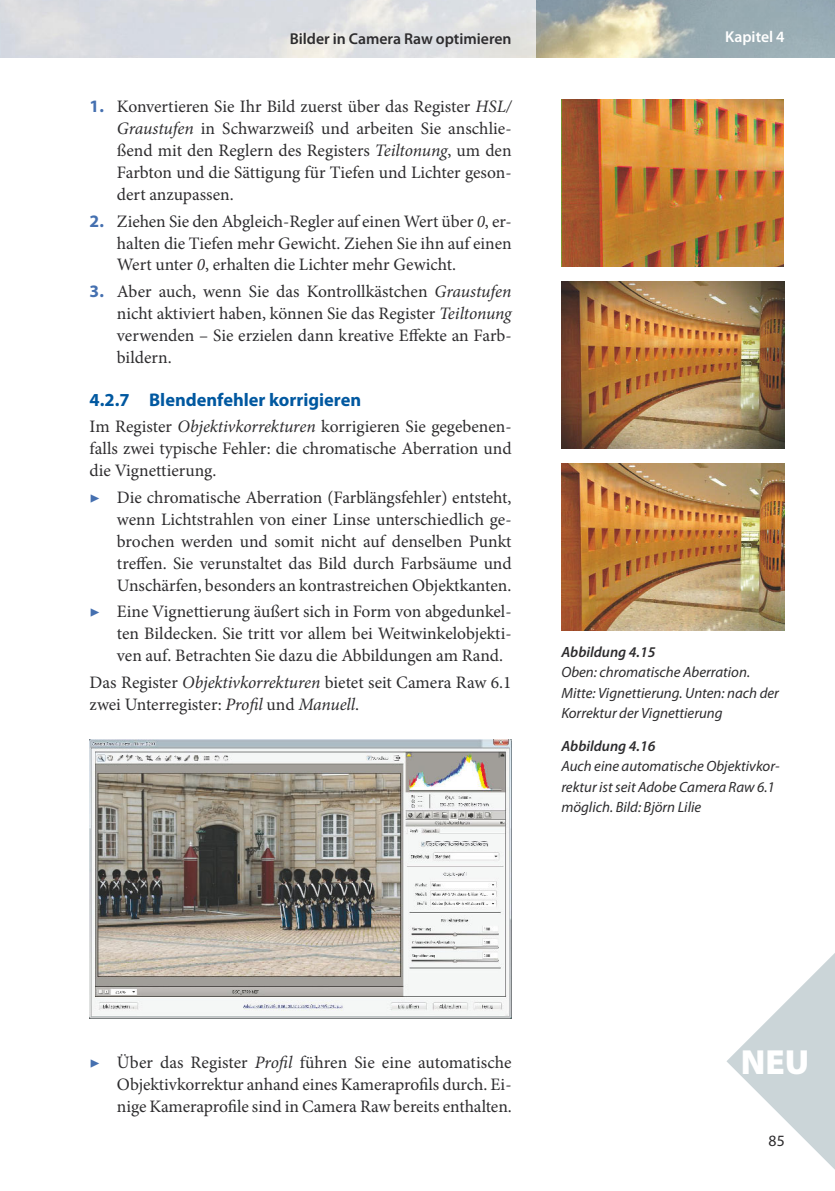
<style>
.page{position:relative;width:835px;height:1191px;background:#fff}
.page>*{position:absolute;margin:0;border:0;box-sizing:border-box;transform-origin:0 0}
.t1{font:900 35px "Myriad Pro";color:#fff}
.t2{font:700 18.38px "Myriad Pro";color:#0058a0}
.t3{font:17.5px/21.9px "Minion Pro";color:#2d2c2e;text-align:justify}
.t4{font:600 15.75px "Myriad Pro";color:#2d2c2e}
.t5{font:600 15.75px "Myriad Pro";color:#fff}
.t6{font:15.75px "Myriad Pro";color:#2d2c2e}
.t7{font:italic 14.88px/20.5px "Myriad Pro";color:#2d2c2e}
.t8{font:italic 600 14.88px "Myriad Pro";color:#2d2c2e}
.s1{font-family:"Myriad Pro";font-weight:700;color:#4570b0}
.s2{font-style:italic}
.s3{color:#4570b0}
</style>
<div class="page">
<img style="left:536px;top:0;width:298px;height:57px">
<img style="left:90px;top:739px;width:421px;height:279px">
<img style="left:561px;top:463px;width:223px;height:167px">
<img style="left:561px;top:100px;width:221px;height:166px">
<img style="left:561px;top:281px;width:223px;height:167px">
<svg style="left:726px;top:954px;width:108px;height:215px"></svg>
<p class="t4" style="left:290px;top:28px;width:223px">Bilder in Camera Raw optimieren</p>
<p class="t5" style="left:725px;top:26px;width:61px">Kapitel 4</p>
<p class="t3" style="left:117px;top:96px;width:396px;text-indent:-27px"><span class="s1">1.</span> Konvertieren Sie Ihr Bild zuerst über das Register <span class="s2">HSL/ Graustufen</span> in Schwarzweiß und arbeiten Sie anschlie&shy;ßend mit den Reglern des Registers <span class="s2">Teiltonung</span>, um den Farbton und die Sättigung für Tiefen und Lichter geson&shy;dert anzupassen.</p>
<p class="t3" style="left:117px;top:210px;width:396px;text-indent:-27px"><span class="s1">2.</span> Ziehen Sie den Abgleich-Regler auf einen Wert über <span class="s2">0</span>, er&shy;halten die Tiefen mehr Gewicht. Ziehen Sie ihn auf einen Wert unter <span class="s2">0</span>, erhalten die Lichter mehr Gewicht.</p>
<p class="t3" style="left:117px;top:281px;width:396px;text-indent:-27px"><span class="s1">3.</span> Aber auch, wenn Sie das Kontrollkästchen <span class="s2">Graustufen </span>nicht aktiviert haben, können Sie das Register <span class="s2">Teiltonung </span>verwenden – Sie erzielen dann kreative Effekte an Farb&shy;bildern.</p>
<p class="t2" style="left:90px;top:387px;width:273px">4.2.7 Blendenfehler korrigieren</p>
<p class="t3" style="left:90px;top:416px;width:423px">Im Register <span class="s2">Objektivkorrekturen</span> korrigieren Sie gegebenen&shy;falls zwei typische Fehler: die chromatische Aberration und die Vignettierung.</p>
<p class="t3" style="left:117px;top:486px;width:396px;text-indent:-27px"><span class="s3">▶</span> Die chromatische Aberration (Farblängsfehler) entsteht, wenn Lichtstrahlen von einer Linse unterschiedlich ge&shy;brochen werden und somit nicht auf denselben Punkt treffen. Sie verunstaltet das Bild durch Farbsäume und Unschärfen, besonders an kontrastreichen Objektkanten.</p>
<p class="t3" style="left:117px;top:601px;width:396px;text-indent:-27px"><span class="s3">▶</span> Eine Vignettierung äußert sich in Form von abgedunkel&shy;ten Bildecken. Sie tritt vor allem bei Weitwinkelobjekti&shy;ven auf. Betrachten Sie dazu die Abbildungen am Rand.</p>
<p class="t3" style="left:90px;top:671px;width:423px">Das Register <span class="s2">Objektivkorrekturen</span> bietet seit Camera Raw 6.1 zwei Unterregister: <span class="s2">Profil</span> und <span class="s2">Manuell</span>.</p>
<p class="t8" style="left:561px;top:642px;width:96px">Abbildung 4.15</p>
<p class="t7" style="left:561px;top:662px;width:219px">Oben: chromatische Aberration.<br>Mitte: Vignettierung. Unten: nach der<br>Korrektur der Vignettierung</p>
<p class="t8" style="left:561px;top:736px;width:96px">Abbildung 4.16</p>
<p class="t7" style="left:561px;top:756px;width:220px">Auch eine automatische Objektivkor&shy;rektur ist seit Adobe Camera Raw 6.1 möglich. Bild: Björn Lilie</p>
<p class="t3" style="left:117px;top:1051px;width:396px;text-indent:-27px"><span class="s3">▶</span> Über das Register <span class="s2">Profil</span> führen Sie eine automatische Objektivkorrektur anhand eines Kameraprofils durch. Ei&shy;nige Kameraprofile sind in Camera Raw bereits enthalten.</p>
<h1 class="t1" style="left:740px;top:1038px;width:70px">NEU</h1>
<p class="t6" style="left:768px;top:1131px;width:18px">85</p>
</div>
